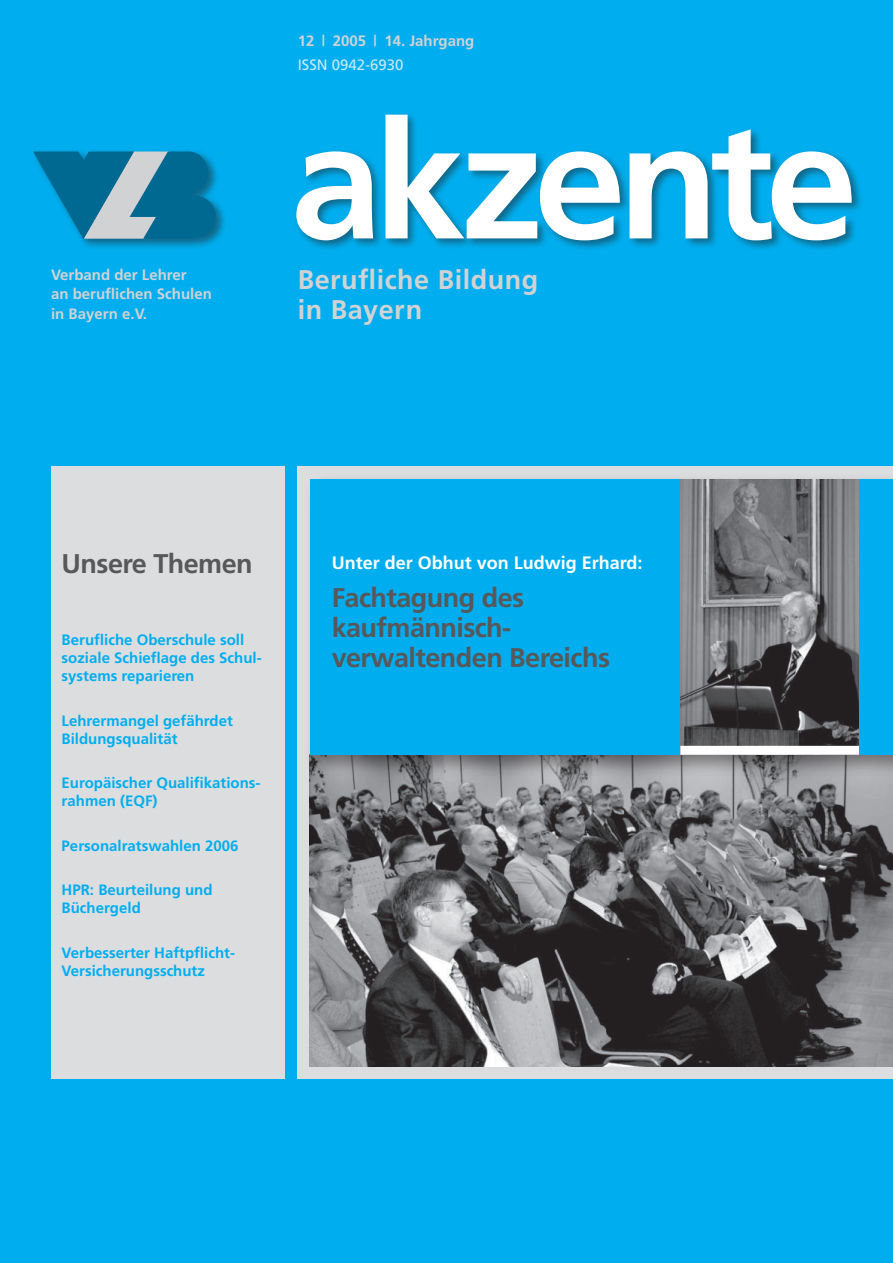
<style>
.page{position:relative;width:893px;height:1263px;background:#00aeef}
.page>*{position:absolute;margin:0;border:0;box-sizing:border-box;transform-origin:0 0}
.t1{font:700 165px "Frutiger";letter-spacing:-.05em;color:#fff}
.t2{font:700 27px/30px "Frutiger";letter-spacing:-.02em;color:#57585a}
.t3{font:700 27px/30px "Frutiger";letter-spacing:.02em;color:#d1d2d4}
.t4{font:700 18px "Frutiger";color:#fff}
.t5{font:700 15px/18px "Frutiger";color:#00aeef}
.t6{font:700 15px/19.5px "Frutiger";color:#d1d2d4}
.t7{font:15px "Frutiger";color:#c6eafa}
</style>
<div class="page">
<div style="left:298px;top:467px;width:595px;height:612px;background:#dcdddf"></div>
<img style="left:310px;top:778px;width:583px;height:288px">
<div style="left:305px;top:471px;width:588px;height:307px;background:#231f20;opacity:.5"></div>
<div style="left:310px;top:479px;width:583px;height:276px;background:#00aeef"></div>
<img style="left:680px;top:479px;width:179px;height:267px">
<div style="left:51px;top:467px;width:234px;height:612px;background:#dcdddf"></div>
<div style="left:30px;top:148px;width:198px;height:104px;background:#231f20;opacity:.5"></div>
<svg style="left:33px;top:151px;width:183px;height:88px;background:#2d8bae"></svg>
<div style="left:292px;top:111px;width:572px;height:142px;background:#231f20;opacity:.5"></div>
<div style="left:680px;top:746px;width:179px;height:9px;background:#fff"></div>
<p class="t6" style="left:51px;top:266px;width:162px">Verband der Lehrer<br>an beruflichen Schulen in Bayern e.V.</p>
<p class="t6" style="left:298px;top:32px;width:178px">12 | 2005 | 14. Jahrgang</p>
<p class="t7" style="left:298px;top:58px;width:107px">ISSN 0942-6930</p>
<h1 class="t1" style="left:290px;top:113px;width:569px">akzente</h1>
<h2 class="t3" style="left:298px;top:267px;width:242px">Berufliche Bildung in Bayern</h2>
<h2 class="t2" style="left:62px;top:551px;width:193px">Unsere Themen</h2>
<p class="t5" style="left:62px;top:632px;width:202px">Berufliche Oberschule soll soziale Schieflage des Schul&shy;systems reparieren</p>
<p class="t5" style="left:62px;top:712px;width:173px">Lehrermangel gefährdet<br>Bildungsqualität</p>
<p class="t5" style="left:62px;top:775px;width:200px">Europäischer Qualifikations&shy;rahmen (EQF)</p>
<p class="t5" style="left:62px;top:837px;width:178px">Personalratswahlen 2006</p>
<p class="t5" style="left:62px;top:882px;width:152px">HPR: Beurteilung und<br>Büchergeld</p>
<p class="t5" style="left:62px;top:944px;width:175px">Verbesserter Haftpflicht-<br>Versicherungsschutz</p>
<p class="t4" style="left:332px;top:555px;width:312px">Unter der Obhut von Ludwig Erhard:</p>
<h2 class="t2" style="left:332px;top:585px;width:280px">Fachtagung des kaufmännisch&shy;verwaltenden Bereichs</h2>
</div>
